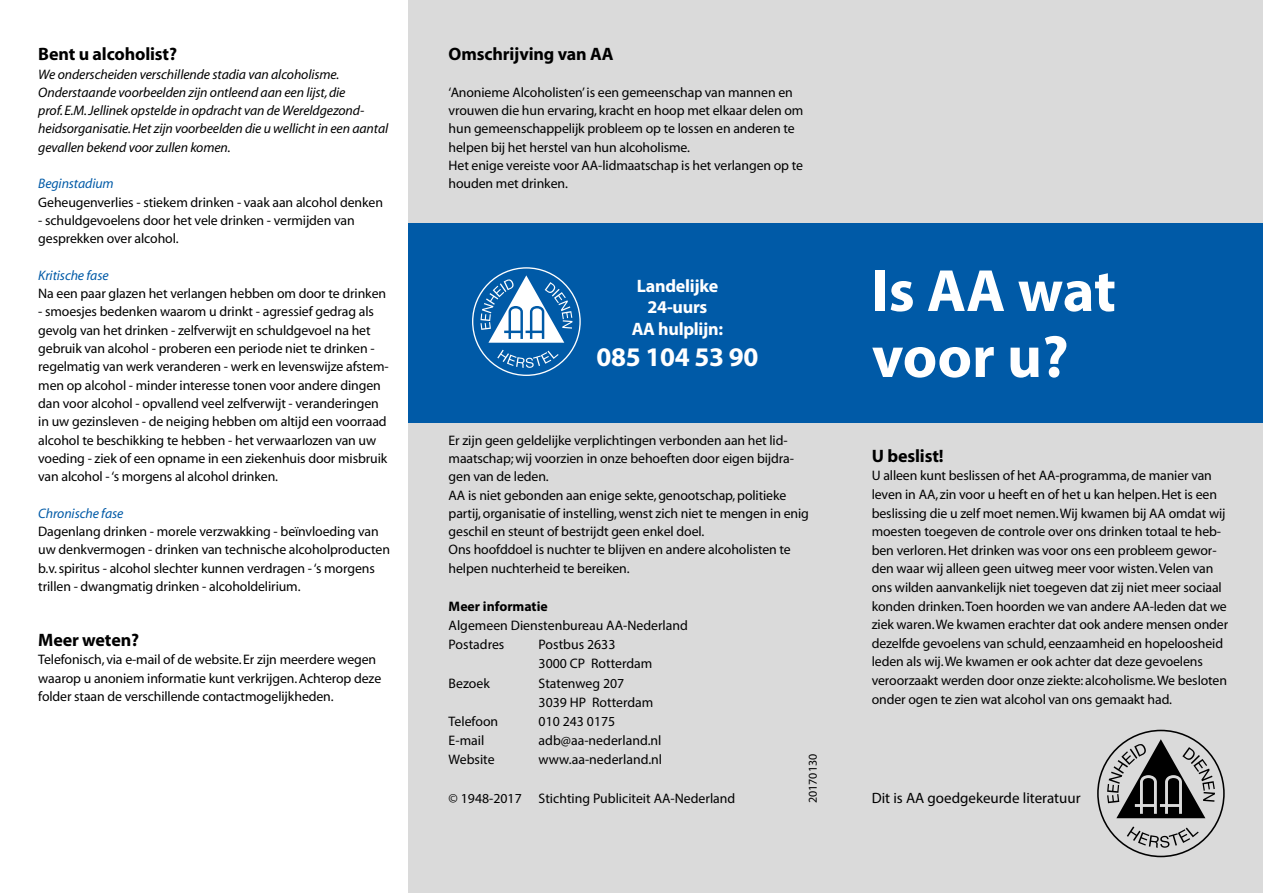
<style>
.page{position:relative;width:1263px;height:893px;background:#fff}
.page>*{position:absolute;margin:0;border:0;box-sizing:border-box;transform-origin:0 0}
.t1{font:700 60px/66px "Myriad Pro";letter-spacing:-.005em;color:#fff}
.t2{font:700 27px "Myriad Pro";letter-spacing:-.015em;color:#fff}
.t3{font:700 18px "Myriad";letter-spacing:-.01em;color:#000}
.t4{font:700 18px/21.6px "Myriad Pro";letter-spacing:-.015em;color:#fff;text-align:center}
.t5{font:15px "Myriad Pro";color:#000}
.t6{font:13.8px/18.3px "Myriad";letter-spacing:-.01em;color:#000}
.t7{font:italic 13.8px/18.3px "Myriad";letter-spacing:-.01em;color:#000}
.t8{font:13.8px/19.2px "Myriad Pro";color:#000}
.t9{font:italic 13.8px "Myriad";letter-spacing:-.01em;color:#005aa7}
.t10{font:700 13.8px "Myriad Pro";color:#000}
.t11{font:12px "Myriad";color:#000}
</style>
<div class="page">
<div style="left:408px;top:0;width:855px;height:893px;background:#dadada"></div>
<div style="left:408px;top:223px;width:855px;height:200px;background:#005aa7"></div>
<svg style="left:1097px;top:730px;width:128px;height:127px"></svg>
<svg style="left:472px;top:267px;width:109px;height:109px"></svg>
<h3 class="t3" style="left:38px;top:45px;width:140px">Bent u alcoholist?</h3>
<p class="t7" style="left:38px;top:65px;width:352px">We onderscheiden verschillende stadia van alcoholisme.<br>Onderstaande voorbeelden zijn ontleend aan een lijst, die<br>prof. E.M. Jellinek opstelde in opdracht van de Wereldgezond&shy;heidsorganisatie. Het zijn voorbeelden die u wellicht in een aantal gevallen bekend voor zullen komen.</p>
<p class="t9" style="left:38px;top:177px;width:77px">Beginstadium</p>
<p class="t6" style="left:38px;top:194px;width:346px">Geheugenverlies - stiekem drinken - vaak aan alcohol denken</p>
<p class="t6" style="left:38px;top:212px;width:318px">- schuldgevoelens door het vele drinken - vermijden van gesprekken over alcohol.</p>
<p class="t9" style="left:38px;top:268px;width:72px">Kritische fase</p>
<p class="t6" style="left:38px;top:285px;width:349px">Na een paar glazen het verlangen hebben om door te drinken</p>
<p class="t6" style="left:38px;top:303px;width:352px">- smoesjes bedenken waarom u drinkt - agressief gedrag als gevolg van het drinken - zelfverwijt en schuldgevoel na het gebruik van alcohol - proberen een periode niet te drinken - regelmatig van werk veranderen - werk en levenswijze afstem&shy;men op alcohol - minder interesse tonen voor andere dingen dan voor alcohol - opvallend veel zelfverwijt - veranderingen in uw gezinsleven - de neiging hebben om altijd een voorraad alcohol te beschikking te hebben - het verwaarlozen van uw voeding - ziek of een opname in een ziekenhuis door misbruik van alcohol - ‘s morgens al alcohol drinken.</p>
<p class="t9" style="left:38px;top:506px;width:87px">Chronische fase</p>
<p class="t6" style="left:38px;top:523px;width:353px">Dagenlang drinken - morele verzwakking - beïnvloeding van uw denkvermogen - drinken van technische alcoholproducten b.v. spiritus - alcohol slechter kunnen verdragen - ‘s morgens trillen - dwangmatig drinken - alcoholdelirium.</p>
<h3 class="t3" style="left:38px;top:631px;width:102px">Meer weten?</h3>
<p class="t6" style="left:38px;top:651px;width:344px">Telefonisch, via e-mail of de website. Er zijn meerdere wegen waarop u anoniem informatie kunt verkrijgen. Achterop deze folder staan de verschillende contactmogelijkheden.</p>
<h3 class="t3" style="left:449px;top:45px;width:166px">Omschrijving van AA</h3>
<p class="t6" style="left:449px;top:84px;width:356px">‘Anonieme Alcoholisten’ is een gemeenschap van mannen en vrouwen die hun ervaring, kracht en hoop met elkaar delen om hun gemeenschappelijk probleem op te lossen en anderen te helpen bij het herstel van hun alcoholisme.<br>Het enige vereiste voor AA-lidmaatschap is het verlangen op te houden met drinken.</p>
<h3 class="t4" style="left:632px;top:274px;width:93px">Landelijke<br>24-uurs<br>AA hulplijn:</h3>
<h2 class="t2" style="left:597px;top:340px;width:163px">085 104 53 90</h2>
<p class="t6" style="left:449px;top:431px;width:362px">Er zijn geen geldelijke verplichtingen verbonden aan het lid&shy;maatschap; wij voorzien in onze behoeften door eigen bijdra&shy;gen van de leden.<br>AA is niet gebonden aan enige sekte, genootschap, politieke partij, organisatie of instelling, wenst zich niet te mengen in enig geschil en steunt of bestrijdt geen enkel doel.<br>Ons hoofddoel is nuchter te blijven en andere alcoholisten te helpen nuchterheid te bereiken.</p>
<p class="t10" style="left:449px;top:597px;width:101px">Meer informatie</p>
<p class="t8" style="left:449px;top:616px;width:241px">Algemeen Dienstenbureau AA-Nederland<br>Postadres</p>
<p class="t8" style="left:539px;top:635px;width:115px">Postbus 2633<br>3000 CP Rotterdam</p>
<p class="t8" style="left:449px;top:673px;width:43px">Bezoek</p>
<p class="t8" style="left:539px;top:673px;width:116px">Statenweg 207<br>3039 HP Rotterdam</p>
<p class="t8" style="left:449px;top:712px;width:51px">Telefoon</p>
<p class="t8" style="left:539px;top:712px;width:78px">010 243 0175</p>
<p class="t8" style="left:449px;top:731px;width:37px">E-mail</p>
<p class="t8" style="left:539px;top:731px;width:124px">adb@aa-nederland.nl</p>
<p class="t8" style="left:449px;top:750px;width:48px">Website</p>
<p class="t8" style="left:539px;top:750px;width:125px">www.aa-nederland.nl</p>
<p class="t8" style="left:449px;top:788px;width:288px">© 1948-2017 Stichting Publiciteit AA-Nederland</p>
<p class="t11" style="left:807px;top:803px;width:51px;rotate:-90deg">20170130</p>
<h1 class="t1" style="left:872px;top:256px;width:246px">Is AA wat voor u?</h1>
<h3 class="t3" style="left:872px;top:446px;width:73px">U beslist!</h3>
<p class="t6" style="left:872px;top:467px;width:358px">U alleen kunt beslissen of het AA-programma, de manier van leven in AA, zin voor u heeft en of het u kan helpen. Het is een beslissing die u zelf moet nemen. Wij kwamen bij AA omdat wij moesten toegeven de controle over ons drinken totaal te heb&shy;ben verloren. Het drinken was voor ons een probleem gewor&shy;den waar wij alleen geen uitweg meer voor wisten. Velen van ons wilden aanvankelijk niet toegeven dat zij niet meer sociaal konden drinken. Toen hoorden we van andere AA-leden dat we ziek waren. We kwamen erachter dat ook andere mensen onder dezelfde gevoelens van schuld, eenzaamheid en hopeloosheid leden als wij. We kwamen er ook achter dat deze gevoelens veroorzaakt werden door onze ziekte: alcoholisme. We besloten onder ogen te zien wat alcohol van ons gemaakt had.</p>
<p class="t5" style="left:872px;top:788px;width:210px">Dit is AA goedgekeurde literatuur</p>
</div>
